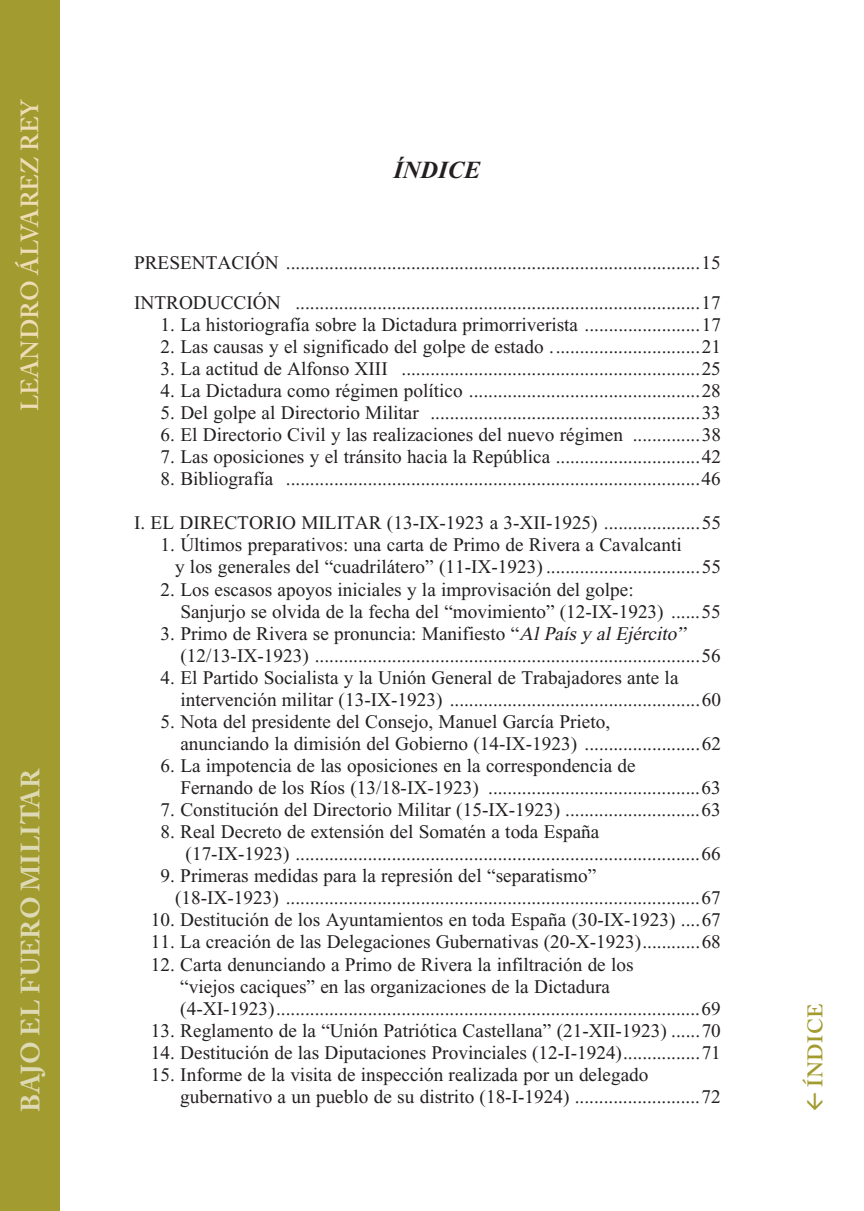
<style>
.page{position:relative;width:864px;height:1211px;background:#fff}
.page>*{position:absolute;margin:0;border:0;box-sizing:border-box;transform-origin:0 0}
.t1{font:700 26.25px "Adobe Caslon Pro";letter-spacing:.015em;color:#ded9b5}
.t2{font:600 24.5px "Adobe Caslon Pro";color:#eddcb6}
.t3{font:italic 700 24.5px "Times New Roman";color:#231f20}
.t4{font:600 21px "Adobe Caslon Pro";letter-spacing:.015em;color:#a29b2f}
.t5{font:19.25px/22.1px "Times New Roman";color:#231f20}
.s1{font-style:italic}
</style>
<div class="page">
<div style="left:0;top:0;width:60px;height:1210px;background:#a29b2f"></div>
<p class="t2" style="left:15px;top:411px;width:314px;rotate:-90deg">LEANDRO ÁLVAREZ REY</p>
<h1 class="t1" style="left:15px;top:1111px;width:344px;rotate:-90deg">BAJO EL FUERO MILITAR</h1>
<p class="t3" style="left:393px;top:156px;width:90px">ÍNDICE</p>
<p class="t5" style="left:134px;top:243px;width:588px;line-height:39.4px">PRESENTACIÓN ......................................................................................15<br>INTRODUCCIÓN ....................................................................................17</p>
<p class="t5" style="left:160px;top:313px;width:561px">1. La historiografía sobre la Dictadura primorriverista ........................17</p>
<p class="t5" style="left:160px;top:335px;width:561px">2. Las causas y el significado del golpe de estado ...............................21</p>
<p class="t5" style="left:160px;top:357px;width:561px">3. La actitud de Alfonso XIII ..............................................................25</p>
<p class="t5" style="left:160px;top:379px;width:561px">4. La Dictadura como régimen político ................................................28</p>
<p class="t5" style="left:160px;top:401px;width:561px">5. Del golpe al Directorio Militar ........................................................33</p>
<p class="t5" style="left:160px;top:424px;width:561px">6. El Directorio Civil y las realizaciones del nuevo régimen ..............38</p>
<p class="t5" style="left:160px;top:446px;width:561px">7. Las oposiciones y el tránsito hacia la República ..............................42</p>
<p class="t5" style="left:160px;top:468px;width:561px">8. Bibliografía ......................................................................................46</p>
<p class="t5" style="left:134px;top:512px;width:588px">I. EL DIRECTORIO MILITAR (13-IX-1923 a 3-XII-1925) ....................55</p>
<p class="t5" style="left:175px;top:534px;width:547px;text-indent:-14px">1. Últimos preparativos: una carta de Primo de Rivera a Cavalcanti<br>y los generales del “cuadrilátero” (11-IX-1923) ................................55</p>
<p class="t5" style="left:180px;top:578px;width:542px;text-indent:-20px">2. Los escasos apoyos iniciales y la improvisación del golpe:<br>Sanjurjo se olvida de la fecha del “movimiento” (12-IX-1923) ......55</p>
<p class="t5" style="left:180px;top:622px;width:542px;text-indent:-20px">3. Primo de Rivera se pronuncia: Manifiesto “<span class="s1">AlPaísy alEjército” </span>(12/13-IX-1923) ................................................................................56</p>
<p class="t5" style="left:180px;top:666px;width:542px;text-indent:-20px">4. El Partido Socialista y la Unión General de Trabajadores ante la intervención militar (13-IX-1923) ....................................................60</p>
<p class="t5" style="left:180px;top:710px;width:542px;text-indent:-20px">5. Nota del presidente del Consejo, Manuel García Prieto,<br>anunciando la dimisión del Gobierno (14-IX-1923) ........................62</p>
<p class="t5" style="left:180px;top:754px;width:542px;text-indent:-20px">6. La impotencia de las oposiciones en la correspondencia de<br>Fernando de los Ríos (13/18-IX-1923) ............................................63</p>
<p class="t5" style="left:160px;top:798px;width:561px">7. Constitución del Directorio Militar (15-IX-1923) ............................63</p>
<p class="t5" style="left:185px;top:820px;width:536px;text-indent:-25px">8. Real Decreto de extensión del Somatén a toda España<br>(17-IX-1923) ....................................................................................66</p>
<p class="t5" style="left:175px;top:864px;width:547px;text-indent:-14px">9. Primeras medidas para la represión del “separatismo”<br>(18-IX-1923) ......................................................................................67</p>
<p class="t5" style="left:151px;top:909px;width:571px">10. Destitución de los Ayuntamientos en toda España (30-IX-1923) ....67</p>
<p class="t5" style="left:151px;top:931px;width:571px">11. La creación de las Delegaciones Gubernativas (20-X-1923)............68</p>
<p class="t5" style="left:180px;top:953px;width:542px;text-indent:-29px">12. Carta denunciando a Primo de Rivera la infiltración de los<br>“viejos caciques” en las organizaciones de la Dictadura (4-XI-1923)........................................................................................69</p>
<p class="t5" style="left:151px;top:1019px;width:571px">13. Reglamento de la “Unión Patriótica Castellana” (21-XII-1923) ......70</p>
<p class="t5" style="left:151px;top:1041px;width:571px">14. Destitución de las Diputaciones Provinciales (12-I-1924)................71</p>
<p class="t5" style="left:180px;top:1063px;width:542px;text-indent:-29px">15. Informe de la visita de inspección realizada por un delegado gubernativo a un pueblo de su distrito (18-I-1924) ..........................72</p>
<p class="t4" style="left:802px;top:1086px;width:84px;rotate:-90deg">ÍNDICE</p>
</div>
